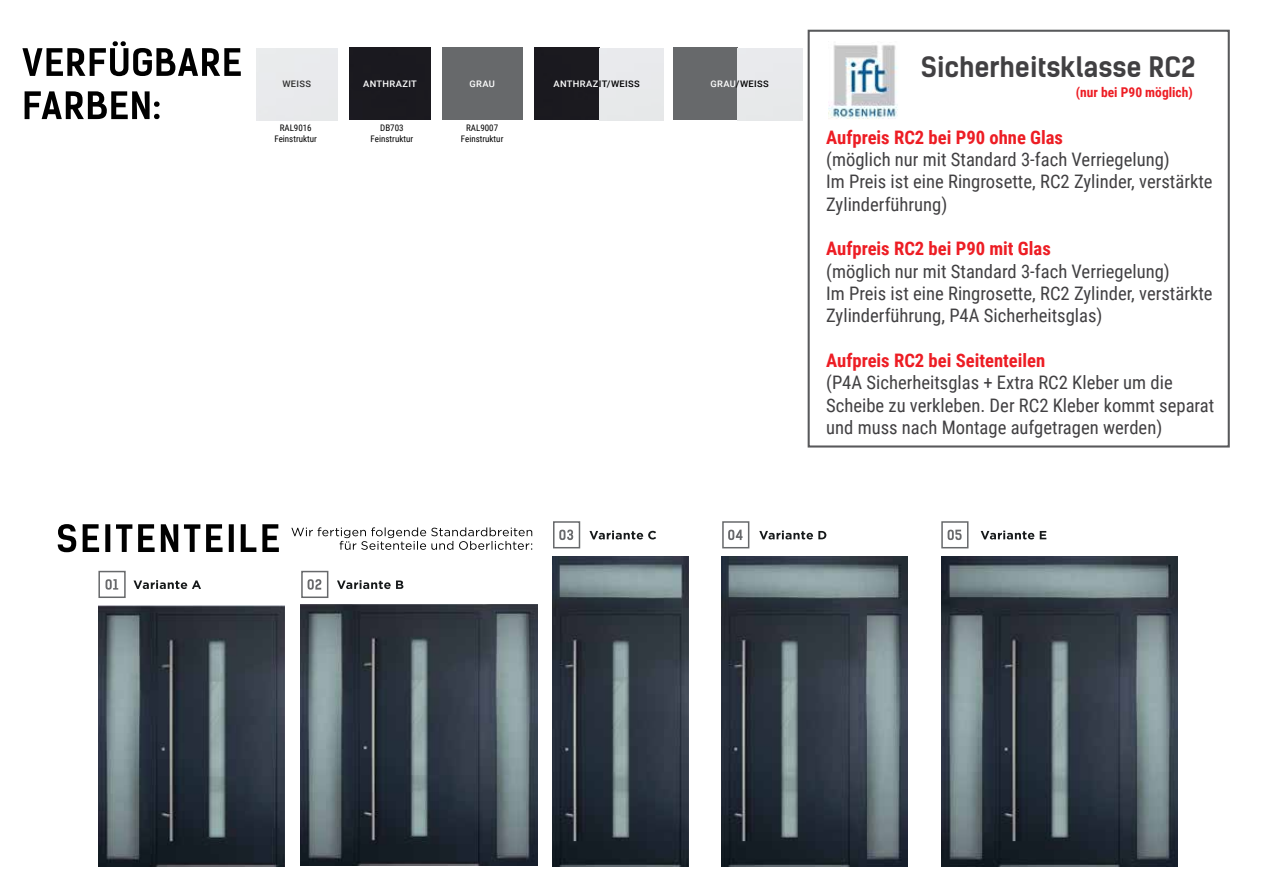
<style>
.page{position:relative;width:1263px;height:893px;background:#fff}
.page>*{position:absolute;margin:0;border:0;box-sizing:border-box;transform-origin:0 0}
.t1{font:700 26.85px "Kelson Sans";color:#414042}
.t2{font:18.6px/22.4px "Roboto Condensed";color:#414042}
.t3{font:700 18.6px "Roboto Condensed";color:#ed1d24}
.t4{font:700 13.5px "Roboto Condensed";color:#ed1d24}
.t5{font:9px/10.8px "Roboto Condensed";color:#000;text-align:center}
.t6{font:500 9px "Roboto";letter-spacing:.035em;color:#000;scale:1.04 1}
.t7{font:500 9px "Roboto";letter-spacing:.035em;color:#fff;scale:1.04 1}
.t8{font:500 9px "Roboto";letter-spacing:.03em;color:#303030;scale:1.04 1}
.s1{color:#fff}
</style>
<div class="page">
<svg style="left:291px;top:527px;width:241px;height:23px"></svg>
<svg style="left:58px;top:524px;width:221px;height:28px"></svg>
<img style="left:98px;top:606px;width:187px;height:261px">
<img style="left:553px;top:556px;width:136px;height:311px">
<img style="left:722px;top:556px;width:185px;height:311px">
<img style="left:941px;top:556px;width:236px;height:311px">
<img style="left:301px;top:604px;width:236px;height:262px">
<div style="left:98px;top:571px;width:28px;height:27px;border:2px solid #67696b"></div>
<div style="left:553px;top:521px;width:27px;height:27px;border:2px solid #67696b"></div>
<div style="left:722px;top:521px;width:27px;height:27px;border:2px solid #67696b"></div>
<div style="left:941px;top:521px;width:27px;height:27px;border:2px solid #67696b"></div>
<div style="left:301px;top:571px;width:27px;height:27px;border:2px solid #67696b"></div>
<svg style="left:106px;top:579px;width:12px;height:11px"></svg>
<svg style="left:559px;top:529px;width:14px;height:11px"></svg>
<svg style="left:728px;top:530px;width:14px;height:10px"></svg>
<svg style="left:947px;top:530px;width:14px;height:10px"></svg>
<svg style="left:308px;top:579px;width:13px;height:11px"></svg>
<svg style="left:134px;top:580px;width:67px;height:9px"></svg>
<svg style="left:337px;top:580px;width:66px;height:9px"></svg>
<svg style="left:589px;top:531px;width:67px;height:8px"></svg>
<svg style="left:759px;top:531px;width:67px;height:8px"></svg>
<svg style="left:981px;top:531px;width:65px;height:8px"></svg>
<svg style="left:25px;top:91px;width:135px;height:29px"></svg>
<svg style="left:22px;top:41px;width:219px;height:35px"></svg>
<div style="left:442px;top:48px;width:80px;height:72px;background:#67696b"></div>
<div style="left:673px;top:48px;width:65px;height:72px;background:#67696b"></div>
<img style="left:535px;top:48px;width:129px;height:72px">
<div style="left:350px;top:48px;width:80px;height:72px;background:#1a191f"></div>
<div style="left:808px;top:30px;width:422px;height:418px;border:2px solid #58595b"></div>
<img style="left:828px;top:45px;width:70px;height:74px">
<p class="t8" style="left:282px;top:78px;width:29px">WEISS</p>
<p class="t7" style="left:363px;top:78px;width:53px">ANTHRAZIT</p>
<p class="t7" style="left:469px;top:78px;width:26px">GRAU</p>
<p class="t6" style="left:553px;top:78px;width:84px"><span class="s1">ANTHRAZ</span>IT/WEISS</p>
<p class="t6" style="left:710px;top:78px;width:58px"><span class="s1">GRAU</span>/WEISS</p>
<p class="t5" style="left:274px;top:122px;width:44px">RAL9016<br>Feinstruktur</p>
<p class="t5" style="left:461px;top:122px;width:44px">RAL9007<br>Feinstruktur</p>
<p class="t5" style="left:371px;top:122px;width:44px">DB703<br>Feinstruktur</p>
<h1 class="t1" style="left:921px;top:50px;width:276px">Sicherheitsklasse RC2</h1>
<p class="t4" style="left:1076px;top:83px;width:118px">(nur bei P90 möglich)</p>
<p class="t3" style="left:826px;top:124px;width:238px">Aufpreis RC2 bei P90 ohne Glas</p>
<p class="t2" style="left:826px;top:147px;width:388px">(möglich nur mit Standard 3-fach Verriegelung)<br>Im Preis ist eine Ringrosette, RC2 Zylinder, verstärkte<br>Zylinderführung)</p>
<p class="t3" style="left:826px;top:236px;width:226px">Aufpreis RC2 bei P90 mit Glas</p>
<p class="t2" style="left:826px;top:259px;width:388px">(möglich nur mit Standard 3-fach Verriegelung)<br>Im Preis ist eine Ringrosette, RC2 Zylinder, verstärkte<br>Zylinderführung, P4A Sicherheitsglas)</p>
<p class="t3" style="left:826px;top:347px;width:221px">Aufpreis RC2 bei Seitenteilen</p>
<p class="t2" style="left:826px;top:371px;width:390px">(P4A Sicherheitsglas + Extra RC2 Kleber um die<br>Scheibe zu verkleben. Der RC2 Kleber kommt separat und muss nach Montage aufgetragen werden)</p>
</div>
